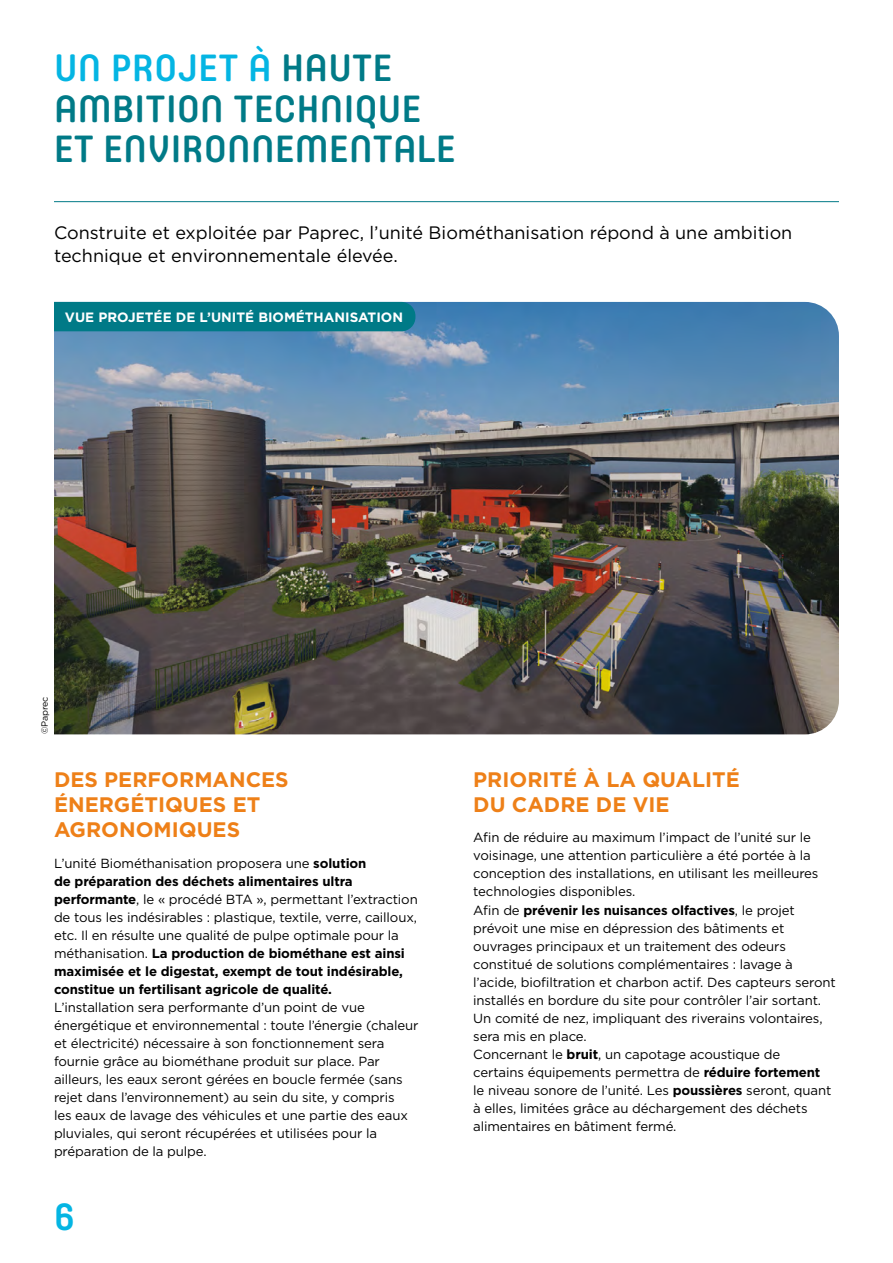
<style>
.page{position:relative;width:893px;height:1263px;background:#fff}
.page>*{position:absolute;margin:0;border:0;box-sizing:border-box;transform-origin:0 0}
.t1{font:500 37.5px/40.5px "Core Mellow 55";letter-spacing:.01em;color:#007a87}
.t2{font:500 37.5px "Core Mellow 55";color:#04b5e3}
.t3{font:700 21px/25.2px "Gotham";color:#ee8018}
.t4{font:18px/22.5px "Gotham";color:#000}
.t5{font:700 13.5px "Gotham";color:#fff}
.t6{font:13.2px/18px "Gotham";letter-spacing:-.01em;color:#000}
.t7{font:9px "Gotham";letter-spacing:-.01em;color:#000}
.s1{color:#04b5e3}
.s2{font-weight:700}
</style>
<div class="page">
<hr style="left:54px;top:201px;width:785px;height:1px;background:#007a87">
<img style="left:54px;top:302px;width:785px;height:432px">
<div style="left:54px;top:302px;width:361px;height:29px;background:#007a87"></div>
<h1 class="t1" style="left:54px;top:46px;width:403px"><span class="s1">UN PROJET À</span> HAUTE<br>AMBITION TECHNIQUE<br>ET ENVIRONNEMENTALE</h1>
<h3 class="t4" style="left:54px;top:221px;width:740px">Construite et exploitée par Paprec, l’unité Biométhanisation répond à une ambition technique et environnementale élevée.</h3>
<p class="t5" style="left:65px;top:308px;width:340px">VUE PROJETÉE DE L’UNITÉ BIOMÉTHANISATION</p>
<p class="t7" style="left:39px;top:734px;width:39px;rotate:-90deg">©Paprec</p>
<h2 class="t3" style="left:54px;top:766px;width:236px">DES PERFORMANCES<br>ÉNERGÉTIQUES ET<br>AGRONOMIQUES</h2>
<p class="t6" style="left:54px;top:854px;width:365px">L’unité Biométhanisation proposera une <span class="s2">solution<br>de préparation des déchets alimentaires ultra performante</span>, le « procédé BTA », permettant l’extraction de tous les indésirables : plastique, textile, verre, cailloux, etc. Il en résulte une qualité de pulpe optimale pour la méthanisation. <span class="s2">La production de biométhane est ainsi maximisée et le digestat, exempt de tout indésirable, constitue un fertilisant agricole de qualité.</span></p>
<p class="t6" style="left:54px;top:998px;width:366px">L’installation sera performante d’un point de vue énergétique et environnemental : toute l’énergie (chaleur et électricité) nécessaire à son fonctionnement sera fournie grâce au biométhane produit sur place. Par ailleurs, les eaux seront gérées en boucle fermée (sans rejet dans l’environnement) au sein du site, y compris<br>les eaux de lavage des véhicules et une partie des eaux pluviales, qui seront récupérées et utilisées pour la préparation de la pulpe.</p>
<h1 class="t2" style="left:54px;top:1188px;width:22px">6</h1>
<h2 class="t3" style="left:473px;top:766px;width:268px">PRIORITÉ À LA QUALITÉ<br>DU CADRE DE VIE</h2>
<p class="t6" style="left:473px;top:828px;width:364px">Afin de réduire au maximum l’impact de l’unité sur le voisinage, une attention particulière a été portée à la conception des installations, en utilisant les meilleures technologies disponibles.<br>Afin de <span class="s2">prévenir les nuisances olfactives</span>, le projet prévoit une mise en dépression des bâtiments et ouvrages principaux et un traitement des odeurs constitué de solutions complémentaires : lavage à l’acide, biofiltration et charbon actif. Des capteurs seront installés en bordure du site pour contrôler l’air sortant.<br>Un comité de nez, impliquant des riverains volontaires, sera mis en place.<br>Concernant le <span class="s2">bruit</span>, un capotage acoustique de<br>certains équipements permettra de <span class="s2">réduire fortement<br></span>le niveau sonore de l’unité. Les <span class="s2">poussières</span> seront, quant à elles, limitées grâce au déchargement des déchets alimentaires en bâtiment fermé.</p>
</div>
